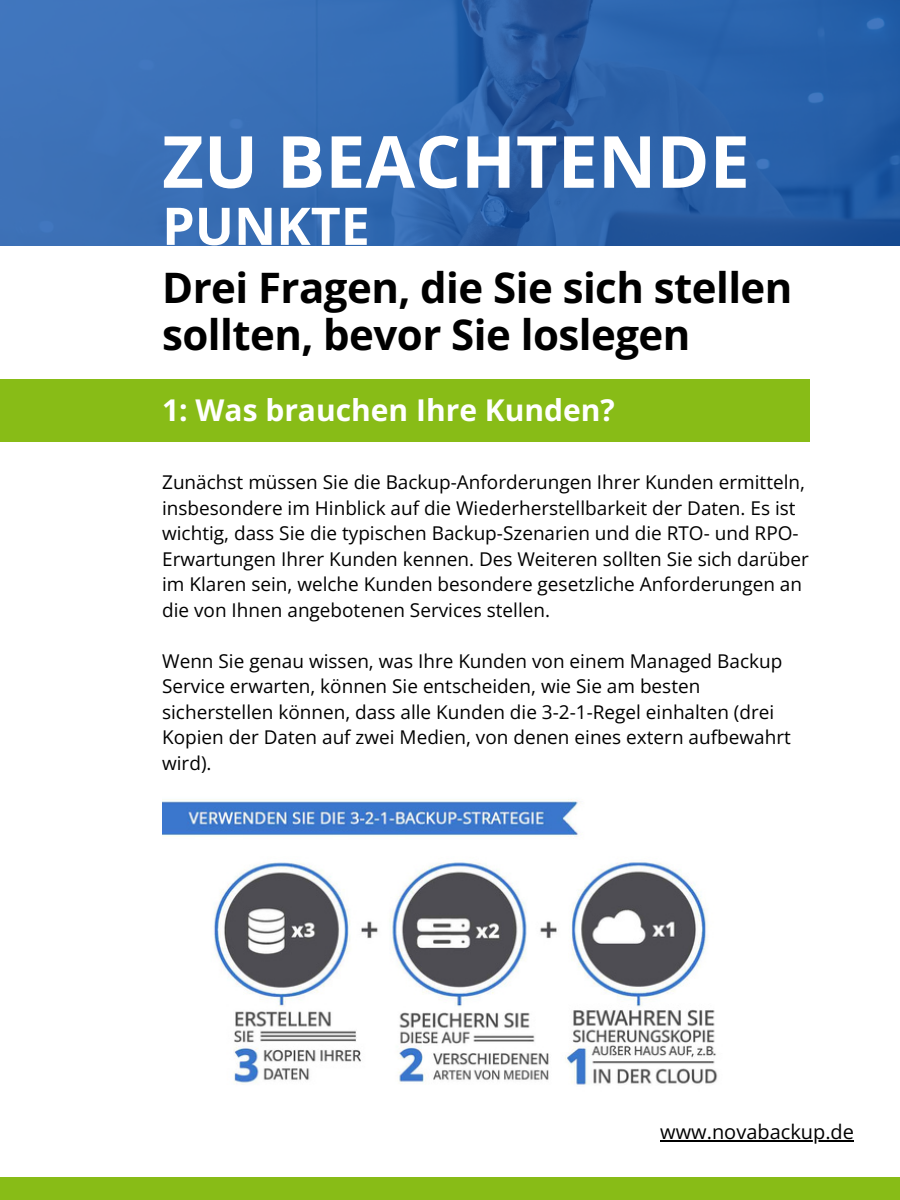
<style>
.page{position:relative;width:900px;height:1200px;background:#fff}
.page>*{position:absolute;margin:0;border:0;box-sizing:border-box;transform-origin:0 0}
.t1{font:700 72px "Open Sans";color:#fff}
.t2{font:700 52px "Open Sans";color:#fff}
.t3{font:700 42px/46.4px "Open Sans";letter-spacing:-.015em;color:#000}
.t4{font:700 30px "Open Sans";color:#fff}
.t5{font:20px "Open Sans";color:#000}
.t6{font:19px/25.6px "Open Sans";color:#000}
</style>
<div class="page">
<svg style="left:0;top:0;width:900px;height:246px;background:#3066ae"></svg>
<div style="left:0;top:1177px;width:900px;height:23px;background:#88bc17"></div>
<div style="left:0;top:379px;width:810px;height:63px;background:#88bc17"></div>
<img style="left:162px;top:799px;width:556px;height:286px">
<hr style="left:660px;top:1140px;width:194px;height:2px;background:#000">
<h1 class="t1" style="left:162px;top:111px;width:589px">ZU BEACHTENDE</h1>
<h2 class="t2" style="left:162px;top:189px;width:209px">PUNKTE</h2>
<h3 class="t3" style="left:162px;top:264px;width:632px">Drei Fragen, die Sie sich stellen sollten, bevor Sie loslegen</h3>
<h3 class="t4" style="left:162px;top:389px;width:454px">1: Was brauchen Ihre Kunden?</h3>
<p class="t6" style="left:162px;top:469px;width:648px">Zunächst müssen Sie die Backup-Anforderungen Ihrer Kunden ermitteln, insbesondere im Hinblick auf die Wiederherstellbarkeit der Daten. Es ist wichtig, dass Sie die typischen Backup-Szenarien und die RTO- und RPO-Erwartungen Ihrer Kunden kennen. Des Weiteren sollten Sie sich darüber im Klaren sein, welche Kunden besondere gesetzliche Anforderungen an die von Ihnen angebotenen Services stellen.</p>
<p class="t6" style="left:162px;top:647px;width:630px">Wenn Sie genau wissen, was Ihre Kunden von einem Managed Backup Service erwarten, können Sie entscheiden, wie Sie am besten sicherstellen können, dass alle Kunden die 3-2-1-Regel einhalten (drei Kopien der Daten auf zwei Medien, von denen eines extern aufbewahrt wird).</p>
<p class="t5" style="left:660px;top:1117px;width:195px">www.novabackup.de</p>
</div>
